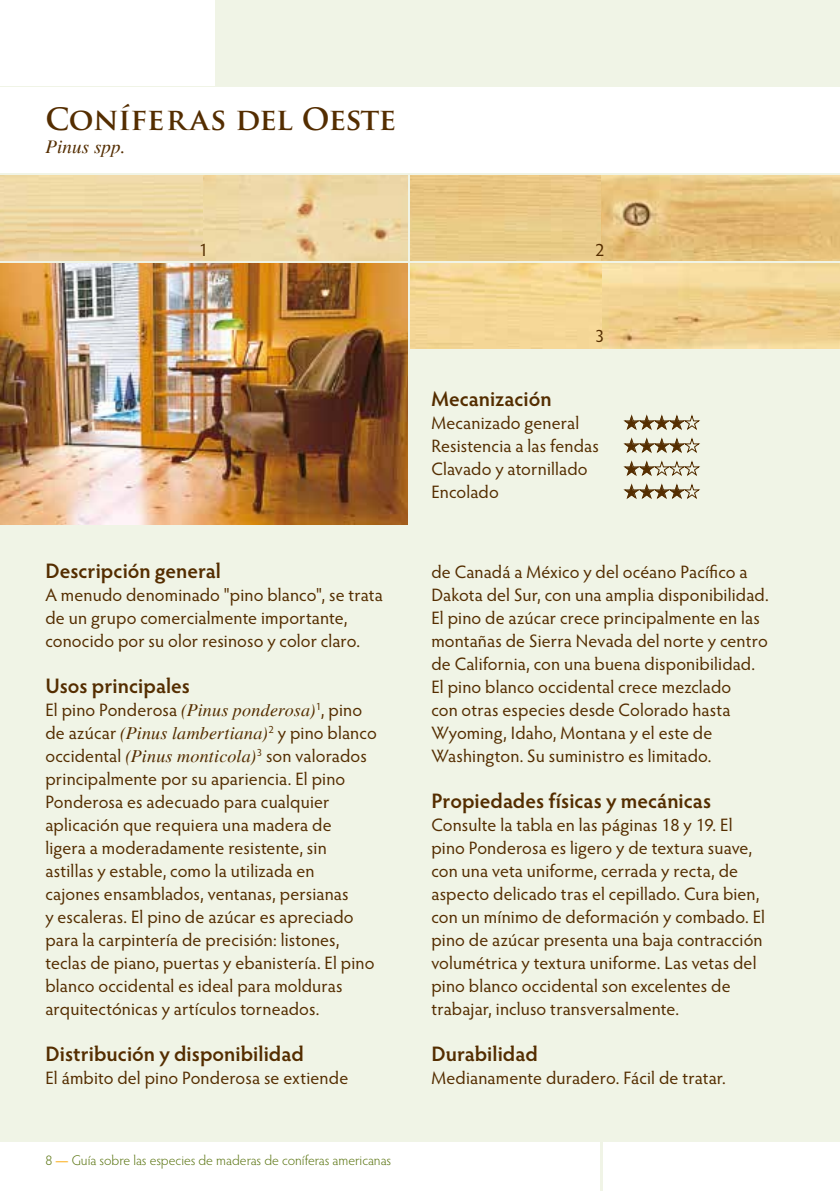
<style>
.page{position:relative;width:840px;height:1191px;background:#fff}
.page>*{position:absolute;margin:0;border:0;box-sizing:border-box;transform-origin:0 0}
.t1{font:700 30px "Trajan Pro";letter-spacing:-.01em;color:#542d00}
.t2{font:600 21px "Hypatia Sans Pro";color:#542d00}
.t3{font:italic 19px "Times";letter-spacing:.01em;color:#542d00}
.t4{font:18px/23px "Hypatia Sans Pro";letter-spacing:.01em;color:#542d00}
.t5{font:18px "Zapf Dingbats ITC";color:#542d00}
.t6{font:300 14px "Hypatia Sans Pro";letter-spacing:-.005em;color:#5a7411}
.s1{font-family:"Times";font-style:italic}
.s2{font-weight:600;color:#fcc14f}
</style>
<div class="page">
<div style="left:0;top:0;width:839px;height:1191px;background:#f0f4e6"></div>
<div style="left:602px;top:1142px;width:237px;height:49px;background:#fff"></div>
<div style="left:0;top:1142px;width:600px;height:49px;background:#fff"></div>
<div style="left:0;top:88px;width:839px;height:85px;background:#fff"></div>
<div style="left:0;top:0;width:214px;height:85px;background:#fff"></div>
<hr style="left:839px;top:264px;width:1px;height:260px;background:#c2d198">
<img style="left:410px;top:264px;width:429px;height:85px">
<img style="left:0;top:264px;width:407px;height:260px">
<img style="left:410px;top:176px;width:429px;height:85px">
<img style="left:0;top:176px;width:407px;height:85px">
<svg style="left:623px;top:414px;width:77px;height:16px"></svg>
<svg style="left:623px;top:437px;width:77px;height:16px"></svg>
<svg style="left:623px;top:483px;width:77px;height:16px"></svg>
<svg style="left:623px;top:460px;width:77px;height:16px"></svg>
<h1 class="t1" style="left:45px;top:100px;width:352px">CONÍFERAS DEL OESTE</h1>
<p class="t3" style="left:45px;top:136px;width:82px">Pinus spp.</p>
<p class="t4" style="left:199px;top:238px;width:11px">1</p>
<p class="t4" style="left:595px;top:238px;width:11px">2</p>
<p class="t4" style="left:595px;top:324px;width:11px">3</p>
<p class="t2" style="left:45px;top:556px;width:177px">Descripción general</p>
<p class="t4" style="left:45px;top:583px;width:339px">A menudo denominado "pino blanco", se trata de un grupo comercialmente importante, conocido por su olor resinoso y color claro.</p>
<p class="t2" style="left:45px;top:671px;width:146px">Usos principales</p>
<p class="t4" style="left:45px;top:698px;width:333px">El pino Ponderosa <span class="s1">(Pinus ponderosa)</span><sup>1</sup>, pino de azúcar <span class="s1">(Pinus lambertiana)</span><sup>2</sup> y pino blanco occidental <span class="s1">(Pinus monticola)</span><sup>3</sup> son valorados principalmente por su apariencia. El pino Ponderosa es adecuado para cualquier aplicación que requiera una madera de ligera a moderadamente resistente, sin astillas y estable, como la utilizada en<br>cajones ensamblados, ventanas, persianas<br>y escaleras. El pino de azúcar es apreciado para la carpintería de precisión: listones, teclas de piano, puertas y ebanistería. El pino blanco occidental es ideal para molduras arquitectónicas y artículos torneados.</p>
<p class="t2" style="left:45px;top:1039px;width:260px">Distribución y disponibilidad</p>
<p class="t4" style="left:45px;top:1066px;width:304px">El ámbito del pino Ponderosa se extiende</p>
<p class="t6" style="left:45px;top:1151px;width:347px">8 <span class="s2">—</span> Guía sobre las especies de maderas de coníferas americanas</p>
<p class="t2" style="left:431px;top:384px;width:122px">Mecanización</p>
<p class="t4" style="left:431px;top:410px;width:149px">Mecanizado general</p>
<p class="t5" style="left:624px;top:414px;width:61px">★★★★</p>
<p class="t4" style="left:431px;top:433px;width:169px">Resistencia a las fendas</p>
<p class="t5" style="left:624px;top:437px;width:61px">★★★★</p>
<p class="t4" style="left:431px;top:456px;width:158px">Clavado y atornillado</p>
<p class="t4" style="left:431px;top:479px;width:69px">Encolado</p>
<p class="t5" style="left:624px;top:483px;width:61px">★★★★</p>
<p class="t4" style="left:431px;top:560px;width:339px">de Canadá a México y del océano Pacífico a Dakota del Sur, con una amplia disponibilidad.<br>El pino de azúcar crece principalmente en las montañas de Sierra Nevada del norte y centro de California, con una buena disponibilidad.<br>El pino blanco occidental crece mezclado<br>con otras especies desde Colorado hasta Wyoming, Idaho, Montana y el este de Washington. Su suministro es limitado.</p>
<p class="t2" style="left:431px;top:786px;width:281px">Propiedades físicas y mecánicas</p>
<p class="t4" style="left:431px;top:813px;width:335px">Consulte la tabla en las páginas 18 y 19. El pino Ponderosa es ligero y de textura suave, con una veta uniforme, cerrada y recta, de aspecto delicado tras el cepillado. Cura bien, con un mínimo de deformación y combado. El pino de azúcar presenta una baja contracción volumétrica y textura uniforme. Las vetas del pino blanco occidental son excelentes de trabajar, incluso transversalmente.</p>
<p class="t2" style="left:431px;top:1039px;width:108px">Durabilidad</p>
<p class="t4" style="left:431px;top:1066px;width:296px">Medianamente duradero. Fácil de tratar.</p>
</div>
